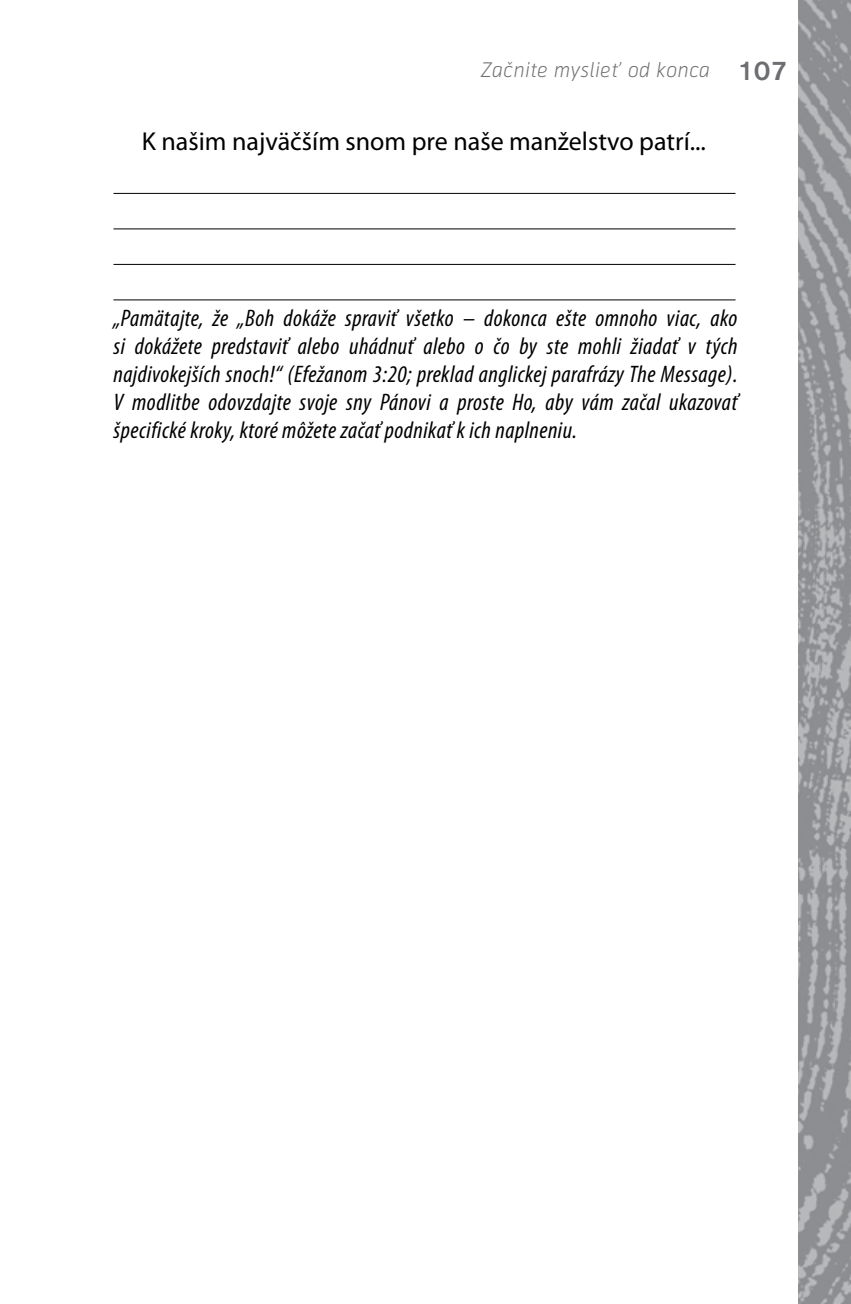
<style>
.page{position:relative;width:851px;height:1304px;background:#fff}
.page>*{position:absolute;margin:0;border:0;box-sizing:border-box;transform-origin:0 0}
.t1{font:26px "Myriad Pro";color:#000}
.t2{font:italic condensed 24px/28px "Myriad Pro";letter-spacing:.02em;color:#000;text-align:justify}
.t3{font:italic 300 20px "Telenor";letter-spacing:.03em;color:#6d6e71}
.s1{font-family:"Accius TCE";font-weight:500;font-style:normal;font-size:28px}
</style>
<div class="page">
<hr style="left:113px;top:193px;width:622px;height:1px;background:#000">
<hr style="left:113px;top:228px;width:622px;height:1px;background:#000">
<hr style="left:113px;top:264px;width:622px;height:1px;background:#000">
<hr style="left:113px;top:299px;width:622px;height:1px;background:#000">
<img style="left:798px;top:0;width:52px;height:1304px">
<p class="t3" style="left:480px;top:58px;width:309px">Začnite myslieť od konca <span class="s1">107</span></p>
<p class="t1" style="left:142px;top:125px;width:565px">K našim najväčším snom pre naše manželstvo patrí...</p>
<p class="t2" style="left:113px;top:304px;width:625px">„Pamätajte, že „Boh dokáže spraviť všetko – dokonca ešte omnoho viac, ako si dokážete predstaviť alebo uhádnuť alebo o čo by ste mohli žiadať v tých najdivokejších snoch!“ (Efežanom 3:20; preklad anglickej parafrázy The Message).<br>V modlitbe odovzdajte svoje sny Pánovi a proste Ho, aby vám začal ukazovať špecifické kroky, ktoré môžete začať podnikať k ich naplneniu.</p>
</div>
